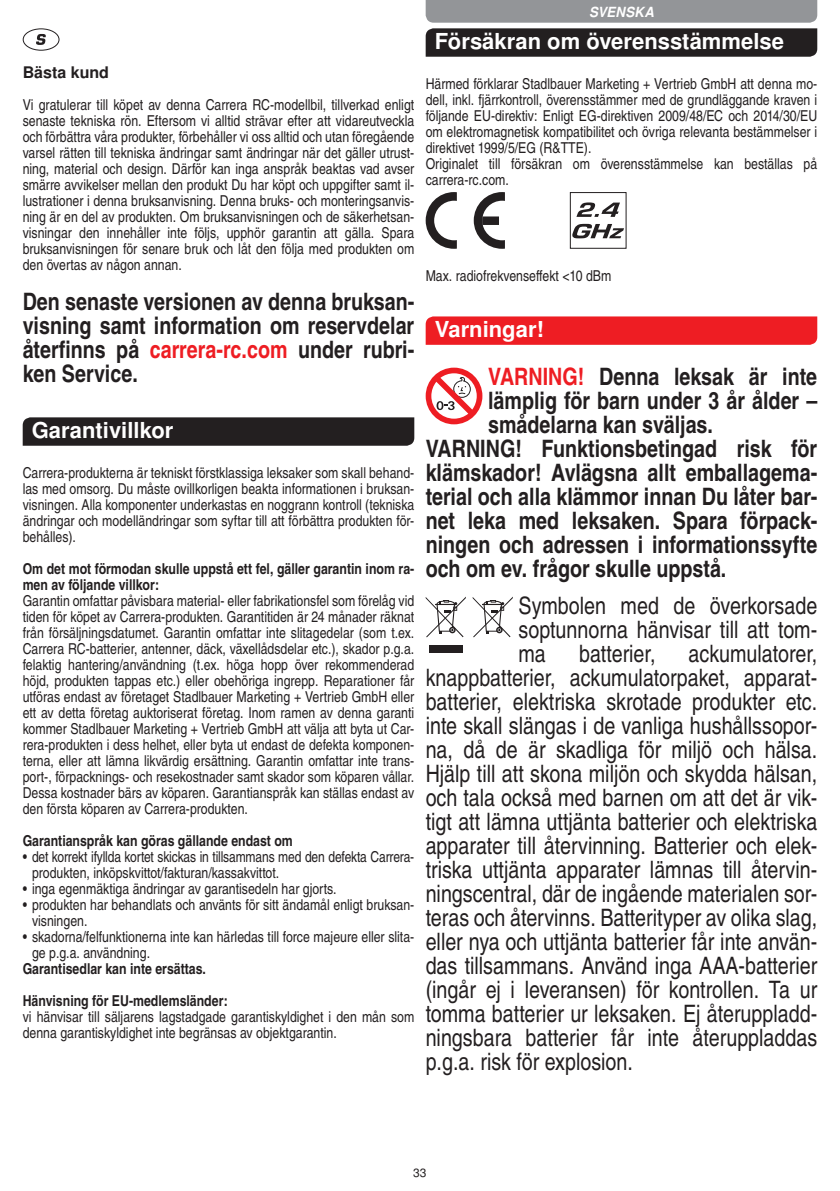
<style>
.page{position:relative;width:840px;height:1191px;background:#fff}
.page>*{position:absolute;margin:0;border:0;box-sizing:border-box;transform-origin:0 0}
.t1{font:24px/24px "Nimbus San LOT Reg Con";color:#231f20;text-align:justify}
.t2{font:24px/24px "Nimbus San LOT Bol Con";color:#231f20;text-align:justify}
.t3{font:700 22px "Nimbus San LOT";color:#fff}
.t4{font:700 16px "Nimbus San LOT";color:#231f20}
.t5{font:15px/16px "Nimbus San LOT Reg Con";color:#231f20}
.t6{font:15px/16px "Nimbus San LOT Bol Con";color:#231f20}
.t7{font:italic 700 14px "Nimbus San LOT";letter-spacing:.02em;color:#fff;scale:.94 1}
.t8{font:12px "Nimbus San LOT";color:#231f20}
.s1{color:#ee1d23}
</style>
<div class="page">
<div style="left:23px;top:28px;width:36px;height:23px;border:1px solid #231f20;border-radius:50%"></div>
<svg style="left:36px;top:34px;width:10px;height:11px"></svg>
<svg style="left:23px;top:417px;width:391px;height:29px;background:#282425"></svg>
<svg style="left:425px;top:192px;width:31px;height:57px"></svg>
<svg style="left:473px;top:192px;width:31px;height:57px"></svg>
<svg style="left:569px;top:192px;width:57px;height:57px"></svg>
<svg style="left:425px;top:316px;width:391px;height:29px;background:#ee2228"></svg>
<svg style="left:425px;top:368px;width:57px;height:56px"></svg>
<div style="left:428px;top:645px;width:34px;height:8px;background:#231f20"></div>
<svg style="left:425px;top:597px;width:40px;height:40px"></svg>
<svg style="left:472px;top:597px;width:40px;height:40px"></svg>
<svg style="left:425px;top:0;width:391px;height:57px;background:#676567"></svg>
<p class="t4" style="left:23px;top:62px;width:88px">Bästa kund</p>
<p class="t5" style="left:23px;top:97px;width:393px;text-align:justify">Vi gratulerar till köpet av denna Carrera RC-modellbil, tillverkad enligt senaste tekniska rön. Eftersom vi alltid strävar efter att vidareutveckla och förbättra våra produkter, förbehåller vi oss alltid och utan föregående varsel rätten till tekniska ändringar samt ändringar när det gäller utrust&shy;ning, material och design. Därför kan inga anspråk beaktas vad avser smärre avvikelser mellan den produkt Du har köpt och uppgifter samt il&shy;lustrationer i denna bruksanvisning. Denna bruks- och monteringsanvis&shy;ning är en del av produkten. Om bruksanvisningen och de säkerhetsan&shy;visningar den innehåller inte följs, upphör garantin att gälla. Spara bruksanvisningen för senare bruk och låt den följa med produkten om den övertas av någon annan.</p>
<h1 class="t2" style="left:23px;top:290px;width:393px">Den senaste versionen av denna bruksan&shy;visning samt information om reservdelar återfinns på <span class="s1">carrera-rc.com</span> under rubri&shy;ken Service.</h1>
<h2 class="t3" style="left:32px;top:417px;width:143px">Garantivillkor</h2>
<p class="t5" style="left:23px;top:465px;width:393px;text-align:justify">Carrera-produkterna är tekniskt förstklassiga leksaker som skall behand&shy;las med omsorg. Du måste ovillkorligen beakta informationen i bruksan&shy;visningen. Alla komponenter underkastas en noggrann kontroll (tekniska ändringar och modelländringar som syftar till att förbättra produkten för&shy;behålles).</p>
<p class="t6" style="left:23px;top:561px;width:393px">Om det mot förmodan skulle uppstå ett fel, gäller garantin inom ra&shy;men av följande villkor:</p>
<p class="t5" style="left:23px;top:593px;width:393px;text-align:justify">Garantin omfattar påvisbara material- eller fabrikationsfel som förelåg vid tiden för köpet av Carrera-produkten. Garantitiden är 24 månader räknat från försäljningsdatumet. Garantin omfattar inte slitagedelar (som t.ex.<br>Carrera RC-batterier, antenner, däck, växellådsdelar etc.), skador p.g.a. felaktig hantering/användning (t.ex. höga hopp över rekommenderad höjd, produkten tappas etc.) eller obehöriga ingrepp. Reparationer får utföras endast av företaget Stadlbauer Marketing + Vertrieb GmbH eller ett av detta företag auktoriserat företag. Inom ramen av denna garanti kommer Stadlbauer Marketing + Vertrieb GmbH att välja att byta ut Car&shy;rera-produkten i dess helhet, eller byta ut endast de defekta komponen&shy;terna, eller att lämna likvärdig ersättning. Garantin omfattar inte trans&shy;port-, förpacknings- och resekostnader samt skador som köparen vållar.<br>Dessa kostnader bärs av köparen. Garantianspråk kan ställas endast av den första köparen av Carrera-produkten.</p>
<p class="t6" style="left:23px;top:833px;width:271px">Garantianspråk kan göras gällande endast om</p>
<p class="t5" style="left:32px;top:849px;width:383px;text-indent:-9px">• det korrekt ifyllda kortet skickas in tillsammans med den defekta Carrera&shy;produkten, inköpskvittot/fakturan/kassakvittot.</p>
<p class="t5" style="left:23px;top:881px;width:315px">• inga egenmäktiga ändringar av garantisedeln har gjorts.</p>
<p class="t5" style="left:32px;top:897px;width:383px;text-indent:-9px">• produkten har behandlats och använts för sitt ändamål enligt bruksan&shy;visningen.</p>
<p class="t5" style="left:32px;top:929px;width:383px;text-indent:-9px">• skadorna/felfunktionerna inte kan härledas till force majeure eller slita&shy;ge p.g.a. användning.</p>
<p class="t6" style="left:23px;top:953px;width:206px;line-height:32px">Garantisedlar kan inte ersättas.<br>Hänvisning för EU-medlemsländer:</p>
<p class="t5" style="left:23px;top:1009px;width:393px">vi hänvisar till säljarens lagstadgade garantiskyldighet i den mån som denna garantiskyldighet inte begränsas av objektgarantin.</p>
<p class="t7" style="left:588px;top:4px;width:70px">SVENSKA</p>
<h2 class="t3" style="left:434px;top:28px;width:350px">Försäkran om överensstämmelse</h2>
<p class="t5" style="left:425px;top:76px;width:393px">Härmed förklarar Stadlbauer Marketing + Vertrieb GmbH att denna mo&shy;dell, inkl. fjärrkontroll, överensstämmer med de grundläggande kraven i följande EU-direktiv: Enligt EG-direktiven 2009/48/EC och 2014/30/EU om elektromagnetisk kompatibilitet och övriga relevanta bestämmelser i direktivet 1999/5/EG (R&amp;TTE).<br>Originalet till försäkran om överensstämmelse kan beställas på carrera-rc.com.</p>
<p class="t5" style="left:425px;top:268px;width:187px">Max. radiofrekvenseffekt &lt;10 dBm</p>
<h2 class="t3" style="left:434px;top:316px;width:110px">Varningar!</h2>
<h1 class="t2" style="left:488px;top:365px;width:330px"><span class="s1">VARNING!</span> Denna leksak är inte</h1>
<h1 class="t2" style="left:488px;top:389px;width:330px">lämplig för barn under 3 år ålder –</h1>
<h1 class="t2" style="left:488px;top:413px;width:226px">smådelarna kan sväljas.</h1>
<h1 class="t2" style="left:425px;top:437px;width:393px">VARNING! Funktionsbetingad risk för</h1>
<h1 class="t2" style="left:425px;top:461px;width:393px">klämskador! Avlägsna allt emballagema-</h1>
<h1 class="t2" style="left:425px;top:485px;width:393px">terial och alla klämmor innan Du låter bar-</h1>
<h1 class="t2" style="left:425px;top:509px;width:393px">net leka med leksaken. Spara förpack-</h1>
<h1 class="t2" style="left:425px;top:533px;width:393px">ningen och adressen i informationssyfte</h1>
<h1 class="t2" style="left:425px;top:557px;width:302px">och om ev. frågor skulle uppstå.</h1>
<h1 class="t1" style="left:518px;top:594px;width:300px">Symbolen med de överkorsade soptunnorna hänvisar till att tom&shy;ma</h1>
<p class="t1" style="left:425px;top:642px;width:393px;text-indent:263px">ackumulatorer, knappbatterier, ackumulatorpaket, apparat&shy;batterier, elektriska skrotade produkter etc. inte skall slängas i de vanliga hushållssopor&shy;na, då de är skadliga för miljö och hälsa.<br>Hjälp till att skona miljön och skydda hälsan, och tala också med barnen om att det är vik&shy;tigt att lämna uttjänta batterier och elektriska apparater till återvinning. Batterier och elek&shy;triska uttjänta apparater lämnas till återvin&shy;ningscentral, där de ingående materialen sor&shy;teras och återvinns. Batterityper av olika slag, eller nya och uttjänta batterier får inte använ&shy;das tillsammans. Använd inga AAA-batterier (ingår ej i leveransen) för kontrollen. Ta ur tomma batterier ur leksaken. Ej återuppladd&shy;ningsbara batterier får inte återuppladdas p.g.a. risk för explosion.</p>
<h1 class="t1" style="left:578px;top:642px;width:78px">batterier,</h1>
<p class="t8" style="left:413px;top:1165px;width:15px">33</p>
</div>
